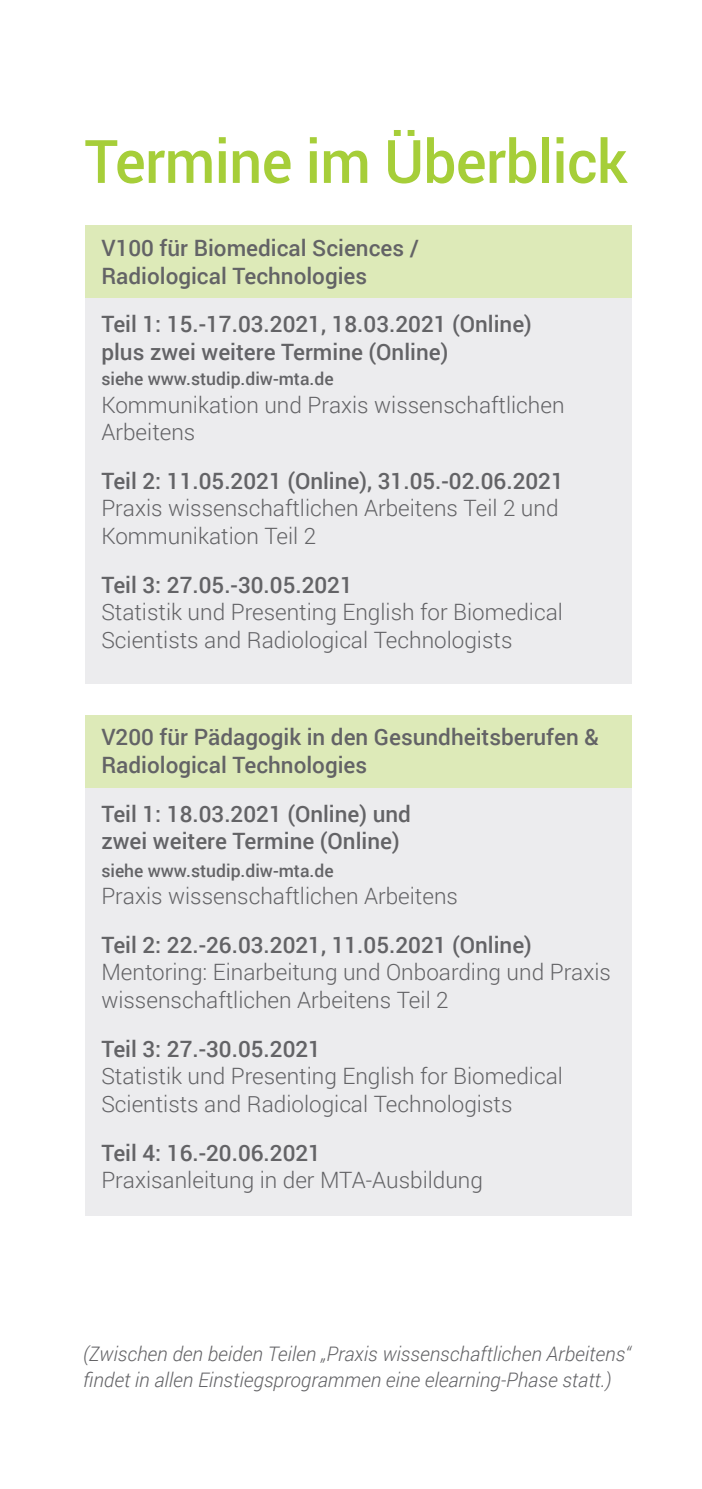
<style>
.page{position:relative;width:702px;height:1489px;background:#fff}
.page>*{position:absolute;margin:0;border:0;box-sizing:border-box;transform-origin:0 0}
.t1{font:500 60px "Roboto";letter-spacing:-.01em;color:#a6ce39}
.t2{font:300 22.5px/27.5px "Roboto";color:#636366}
.t3{font:500 22.5px/27.5px "Roboto";color:#636366}
.t4{font:italic 300 20px/26.2px "Roboto";color:#636366}
.t5{font:500 17.5px "Roboto";color:#636366}
</style>
<div class="page">
<div style="left:85px;top:225px;width:546px;height:73px;background:#ddeab8"></div>
<div style="left:85px;top:715px;width:546px;height:73px;background:#ddeab8"></div>
<div style="left:85px;top:298px;width:546px;height:386px;background:#ececee"></div>
<div style="left:85px;top:788px;width:546px;height:427px;background:#ececee"></div>
<h1 class="t1" style="left:84px;top:119px;width:544px">Termine im Überblick</h1>
<p class="t3" style="left:101px;top:233px;width:319px">V100 für Biomedical Sciences /<br>Radiological Technologies</p>
<p class="t3" style="left:101px;top:310px;width:432px">Teil 1: 15.-17.03.2021, 18.03.2021 (Online) plus zwei weitere Termine (Online)</p>
<p class="t5" style="left:101px;top:366px;width:234px">siehe www.studip.diw-mta.de</p>
<p class="t2" style="left:101px;top:390px;width:464px">Kommunikation und Praxis wissenschaftlichen<br>Arbeitens</p>
<p class="t3" style="left:101px;top:466px;width:464px">Teil 2: 11.05.2021 (Online), 31.05.-02.06.2021</p>
<p class="t2" style="left:101px;top:494px;width:458px">Praxis wissenschaftlichen Arbeitens Teil 2 und<br>Kommunikation Teil 2</p>
<p class="t3" style="left:101px;top:570px;width:253px">Teil 3: 27.05.-30.05.2021</p>
<p class="t2" style="left:101px;top:597px;width:463px">Statistik und Presenting English for Biomedical<br>Scientists and Radiological Technologists</p>
<p class="t3" style="left:101px;top:722px;width:499px">V200 für Pädagogik in den Gesundheitsberufen &amp;<br>Radiological Technologies</p>
<p class="t3" style="left:101px;top:799px;width:311px">Teil 1: 18.03.2021 (Online) und zwei weitere Termine (Online)</p>
<p class="t5" style="left:101px;top:858px;width:234px">siehe www.studip.diw-mta.de</p>
<p class="t2" style="left:101px;top:881px;width:358px">Praxis wissenschaftlichen Arbeitens</p>
<p class="t3" style="left:101px;top:930px;width:432px">Teil 2: 22.-26.03.2021, 11.05.2021 (Online)</p>
<p class="t2" style="left:101px;top:957px;width:511px">Mentoring: Einarbeitung und Onboarding und Praxis wissenschaftlichen Arbeitens Teil 2</p>
<p class="t3" style="left:101px;top:1034px;width:221px">Teil 3: 27.-30.05.2021</p>
<p class="t2" style="left:101px;top:1061px;width:463px">Statistik und Presenting English for Biomedical<br>Scientists and Radiological Technologists</p>
<p class="t3" style="left:101px;top:1137px;width:221px">Teil 4: 16.-20.06.2021</p>
<p class="t2" style="left:101px;top:1165px;width:383px">Praxisanleitung in der MTA-Ausbildung</p>
<p class="t4" style="left:83px;top:1339px;width:549px">(Zwischen den beiden Teilen „Praxis wissenschaftlichen Arbeitens“ findet in allen Einstiegsprogrammen eine elearning-Phase statt.)</p>
</div>
